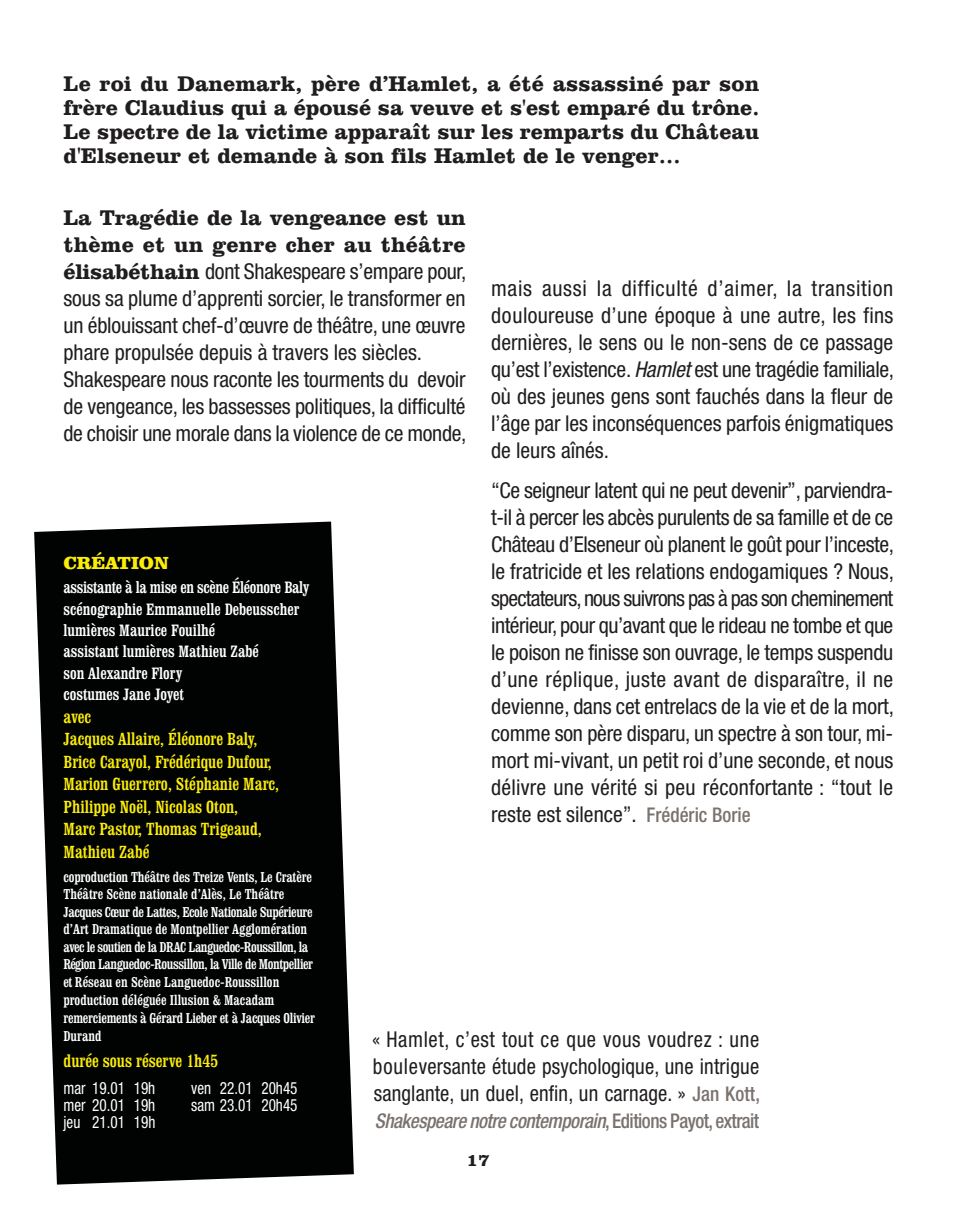
<style>
.page{position:relative;width:957px;height:1211px;background:#fff}
.page>*{position:absolute;margin:0;border:0;box-sizing:border-box;transform-origin:0 0}
.t1{font:condensed 21.82px/27px "Helvetica Neue";letter-spacing:-.005em;color:#201d1e;text-align:justify}
.t2{font:700 21.82px/24.1px "Clarendon BT";color:#201d1e;text-align:justify}
.t3{font:condensed 21.82px/27px "Helvetica Neue";letter-spacing:-.005em;color:#201d1e;text-align:justify;scale:.95 1}
.t4{font:italic 500 condensed 20.25px "Helvetica Neue";color:#7a726e;scale:.95 1}
.t5{font:condensed 18px/22.5px "Clarendon BT";color:#faed0a}
.t6{font:900 18px "Clarendon BT";color:#faed0a}
.t7{font:700 18px "Clarendon BT";color:#201d1e}
.t8{font:condensed 16.88px/21.4px "Clarendon BT";color:#fff}
.t9{font:condensed 16.88px/17.3px "Helvetica Neue";color:#fff;text-align:justify;scale:.9 1}
.t10{font:condensed 14.62px/17.8px "Clarendon BT";letter-spacing:-.01em;color:#fff}
.s1{font-family:"Clarendon BT";font-weight:700;font-stretch:normal}
.s2{font-style:italic}
.s3{font-weight:500;font-size:20.25px;color:#7a726e}
.s4{font-style:normal}
</style>
<div class="page">
<svg style="left:34px;top:521px;width:320px;height:663px;fill:#010202"></svg>
<p class="t2" style="left:63px;top:73px;width:697px">Le roi du Danemark, père d’Hamlet, a été assassiné par son frère Claudius qui a épousé sa veuve et s'est emparé du trône.<br>Le spectre de la victime apparaît sur les remparts du Château d'Elseneur et demande à son fils Hamlet de le venger…</p>
<p class="t2" style="left:63px;top:206px;width:403px;line-height:27px">La Tragédie de la vengeance est un thème et un genre cher au théâtre</p>
<p class="t1" style="left:63px;top:259px;width:404px;text-align:left"><span class="s1">élisabéthain</span> dont Shakespeare s’empare pour, sous sa plume d’apprenti sorcier, le transformer en un éblouissant chef-d’œuvre de théâtre, une œuvre phare propulsée depuis à travers les siècles.<br>Shakespeare nous raconte les tourments du devoir de vengeance, les bassesses politiques, la difficulté de choisir une morale dans la violence de ce monde,</p>
<p class="t1" style="left:491px;top:276px;width:404px">mais aussi la difficulté d’aimer, la transition douloureuse d’une époque à une autre, les fins dernières, le sens ou le non-sens de ce passage qu’est l’existence. <span class="s2">Hamlet</span> est une tragédie familiale, où des jeunes gens sont fauchés dans la fleur de l’âge par les inconséquences parfois énigmatiques de leurs aînés.</p>
<p class="t1" style="left:491px;top:478px;width:404px">“Ce seigneur latent qui ne peut devenir”, parviendra&shy;t-il à percer les abcès purulents de sa famille et de ce Château d’Elseneur où planent le goût pour l’inceste, le fratricide et les relations endogamiques ? Nous, spectateurs, nous suivrons pas à pas son cheminement intérieur, pour qu’avant que le rideau ne tombe et que le poison ne finisse son ouvrage, le temps suspendu d’une réplique, juste avant de disparaître, il ne devienne, dans cet entrelacs de la vie et de la mort, comme son père disparu, un spectre à son tour, mi&shy;mort mi-vivant, un petit roi d’une seconde, et nous délivre une vérité si peu réconfortante : “tout le reste est silence”. <span class="s3">Frédéric Borie</span></p>
<p class="t6" style="left:63px;top:552px;width:107px">CRÉATION</p>
<p class="t8" style="left:63px;top:578px;width:247px">assistante à la mise en scène Éléonore Baly scénographie Emmanuelle Debeusscher lumières Maurice Fouilhé<br>assistant lumières Mathieu Zabé<br>son Alexandre Flory<br>costumes Jane Joyet</p>
<p class="t5" style="left:63px;top:706px;width:217px">avec<br>Jacques Allaire, Éléonore Baly,<br>Brice Carayol, Frédérique Dufour,<br>Marion Guerrero, Stéphanie Marc,<br>Philippe Noël, Nicolas Oton,<br>Marc Pastor, Thomas Trigeaud,<br>Mathieu Zabé</p>
<p class="t10" style="left:63px;top:868px;width:253px">coproduction Théâtre des Treize Vents, Le Cratère Théâtre Scène nationale d’Alès, Le Théâtre Jacques Cœur de Lattes, Ecole Nationale Supérieure d’Art Dramatique de Montpellier Agglomération avec le soutien de la DRAC Languedoc-Roussillon, la Région Languedoc-Roussillon, la Ville de Montpellier et Réseau en Scène Languedoc-Roussillon production déléguée Illusion &amp; Macadam remerciements à Gérard Lieber et à Jacques Olivier Durand</p>
<p class="t5" style="left:63px;top:1050px;width:156px">durée sous réserve 1h45</p>
<p class="t9" style="left:63px;top:1080px;width:103px">mar 19.01 19h mer 20.01 19h jeu 21.01 19h</p>
<p class="t9" style="left:191px;top:1080px;width:120px">ven 22.01 20h45 sam 23.01 20h45</p>
<p class="t3" style="left:372px;top:1027px;width:410px">« Hamlet, c’est tout ce que vous voudrez : une bouleversante étude psychologique, une intrigue sanglante, un duel, enfin, un carnage. » <span class="s3">Jan Kott,</span></p>
<p class="t4" style="left:375px;top:1113px;width:406px">Shakespeare notre contemporain<span class="s4">, E d i t i o n s P a y o t , e x t r a i t</span></p>
<p class="t7" style="left:467px;top:1153px;width:24px">17</p>
</div>
